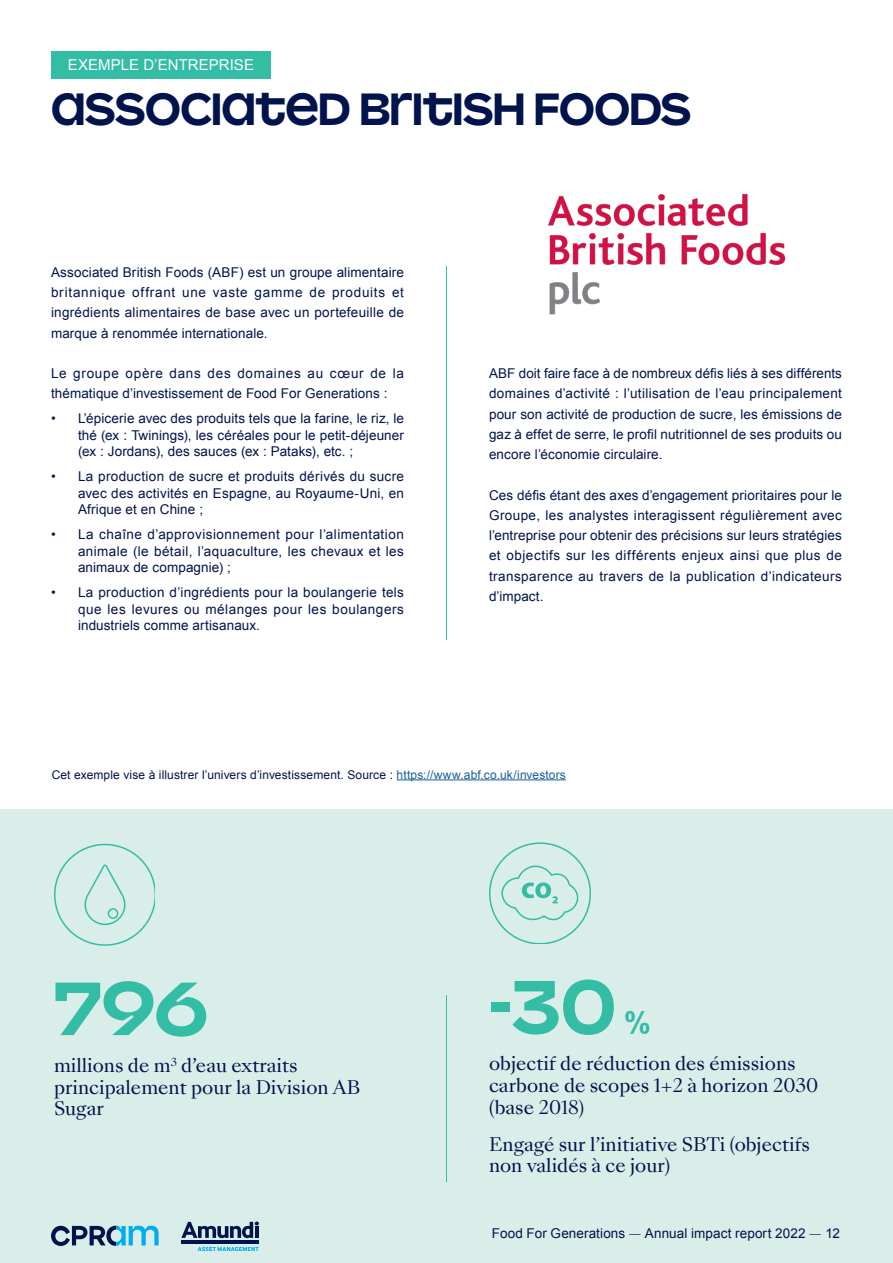
<style>
.page{position:relative;width:893px;height:1263px;background:#fff}
.page>*{position:absolute;margin:0;border:0;box-sizing:border-box;transform-origin:0 0}
.Chiffre_clés{font:700 75px "Maax Unicase";color:#33bda5}
.Grand_Titre{font:700 45px "Maax Unicase";letter-spacing:-.01em;color:#00134d}
.Chiffre_clés-2{font:700 30px "Arial";color:#33bda5}
.Texte_chiffre_clés___12_pts{font:18px/21.6px "Sang Bleu Kingdom";color:#00134d}
.Texte_encadré___10_pts{font:15px "Arial";letter-spacing:.005em;color:#fff}
.Texte___9_pts{font:13.5px/20.2px "Arial";letter-spacing:.01em;color:#00134d;text-align:justify}
.Texte___9_pts-2{font:12px "Arial";letter-spacing:.01em;color:#00134d}
.s1{color:#175d9e}
.s2{font-family:"Sang Bleu Kingdom"}
</style>
<div class="page">
<hr style="left:446px;top:266px;width:1px;height:374px;background:#33bda5">
<div style="left:51px;top:51px;width:220px;height:28px;background:#33bda5"></div>
<div style="left:0;top:809px;width:893px;height:454px;background:#daeee9"></div>
<hr style="left:397px;top:779px;width:169px;height:1px;background:#175d9e">
<svg style="left:54px;top:844px;width:101px;height:101px"></svg>
<svg style="left:489px;top:842px;width:102px;height:101px"></svg>
<hr style="left:446px;top:995px;width:1px;height:187px;background:#33bda5">
<svg style="left:181px;top:1221px;width:78px;height:17px"></svg>
<hr style="left:255px;top:1226px;width:4px;height:12px;background:#00134d">
<hr style="left:182px;top:1241px;width:77px;height:3px;background:#00134d">
<svg style="left:198px;top:1247px;width:61px;height:4px"></svg>
<svg style="left:51px;top:1226px;width:108px;height:20px"></svg>
<img style="left:548px;top:194px;width:238px;height:121px">
<p class="Texte_encadré___10_pts" style="left:68px;top:55px;width:188px">EXEMPLE D’ENTREPRISE</p>
<p class="Grand_Titre" style="left:51px;top:77px;width:642px">ASSOCIATED BRITISH FOODS</p>
<p class="Texte___9_pts" style="left:51px;top:262px;width:354px">Associated British Foods (ABF) est un groupe alimentaire britannique offrant une vaste gamme de produits et ingrédients alimentaires de base avec un portefeuille de marque à renommée internationale.</p>
<p class="Texte___9_pts" style="left:51px;top:363px;width:354px">Le groupe opère dans des domaines au cœur de la thématique d’investissement de Food For Generations :</p>
<p class="Texte___9_pts" style="left:78px;top:410px;width:327px;line-height:16.5px;text-indent:-27px">• L’épicerie avec des produits tels que la farine, le riz, le thé (ex : Twinings), les céréales pour le petit-déjeuner (ex : Jordans), des sauces (ex : Pataks), etc. ;</p>
<p class="Texte___9_pts" style="left:78px;top:468px;width:327px;line-height:16.5px;text-indent:-27px">• La production de sucre et produits dérivés du sucre avec des activités en Espagne, au Royaume-Uni, en Afrique et en Chine ;</p>
<p class="Texte___9_pts" style="left:78px;top:526px;width:327px;line-height:16.5px;text-indent:-27px">• La chaîne d’approvisionnement pour l’alimentation animale (le bétail, l’aquaculture, les chevaux et les animaux de compagnie) ;</p>
<p class="Texte___9_pts" style="left:78px;top:584px;width:327px;line-height:16.5px;text-indent:-27px">• La production d’ingrédients pour la boulangerie tels que les levures ou mélanges pour les boulangers industriels comme artisanaux.</p>
<p class="Texte___9_pts" style="left:489px;top:363px;width:354px">ABF doit faire face à de nombreux défis liés à ses différents domaines d’activité : l’utilisation de l’eau principalement pour son activité de production de sucre, les émissions de gaz à effet de serre, le profil nutritionnel de ses produits ou encore l’économie circulaire.</p>
<p class="Texte___9_pts" style="left:489px;top:485px;width:354px">Ces défis étant des axes d’engagement prioritaires pour le Groupe, les analystes interagissent régulièrement avec l’entreprise pour obtenir des précisions sur leurs stratégies et objectifs sur les différents enjeux ainsi que plus de transparence au travers de la publication d’indicateurs d’impact.</p>
<p class="Texte___9_pts-2" style="left:52px;top:766px;width:516px">Cet exemple vise à illustrer l’univers d’investissement. Source : <span class="s1">https://www.abf.co.uk/investors</span></p>
<p class="Chiffre_clés" style="left:54px;top:956px;width:155px">796</p>
<p class="Texte_chiffre_clés___12_pts" style="left:54px;top:1055px;width:308px">millions de m<sup>3</sup> d’eau extraits principalement pour la Division AB<br>Sugar</p>
<p class="Chiffre_clés" style="left:489px;top:954px;width:128px">-30</p>
<p class="Chiffre_clés-2" style="left:624px;top:1003px;width:28px">%</p>
<p class="Texte_chiffre_clés___12_pts" style="left:489px;top:1054px;width:331px">objectif de réduction des émissions carbone de scopes 1+2 à horizon 2030 (base 2018)</p>
<p class="Texte_chiffre_clés___12_pts" style="left:489px;top:1134px;width:322px">Engagé sur l’initiative SBTi (objectifs non validés à ce jour)</p>
<p class="Texte___9_pts" style="left:470px;top:1223px;width:299px">Food For Generations <span class="s2">—</span> Rapport nnuel d’impac</p>
<p class="Texte___9_pts" style="left:492px;top:1223px;width:349px">Food For Generations <span class="s2">—</span> Annual impact report 2022 <span class="s2">—</span> 12</p>
</div>
